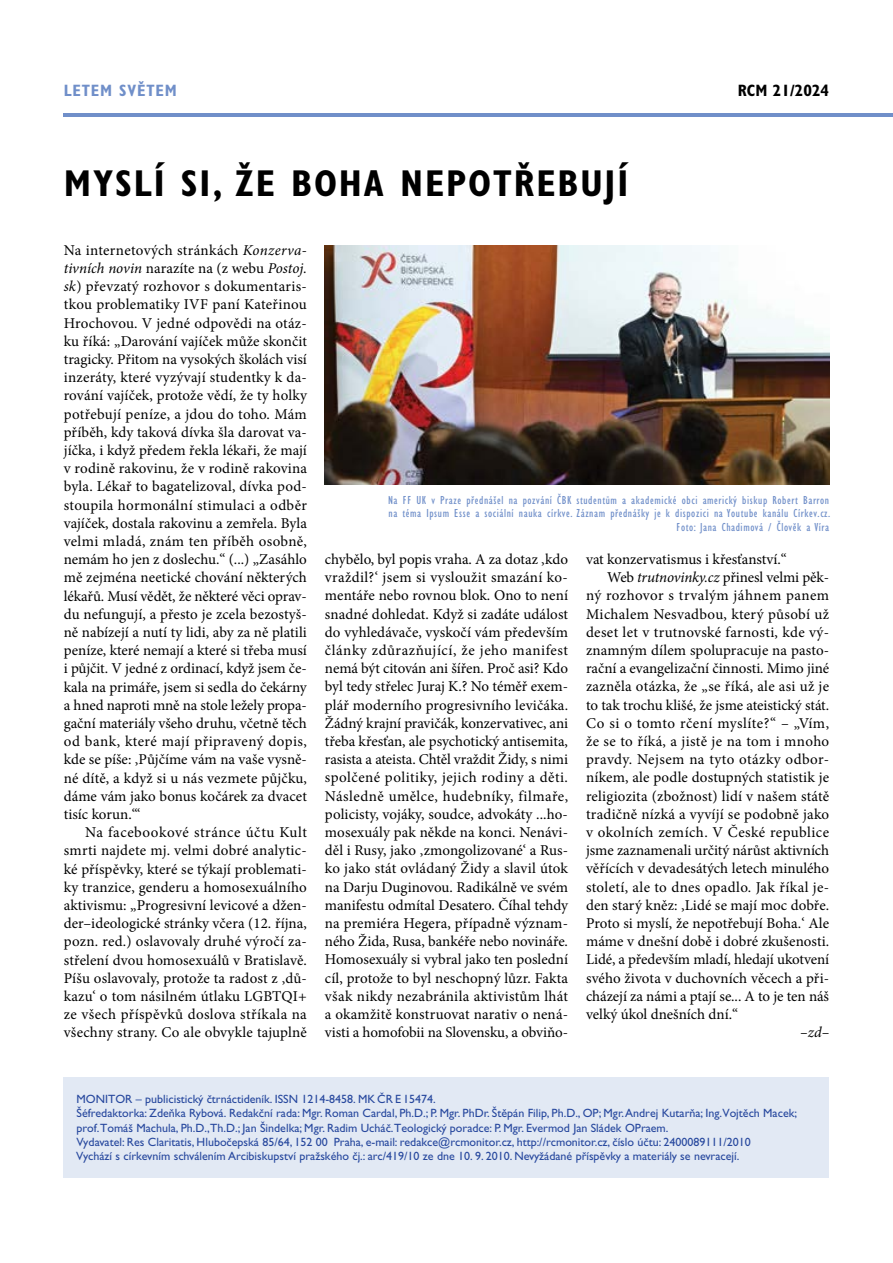
<style>
.page{position:relative;width:893px;height:1263px;background:#fff}
.page>*{position:absolute;margin:0;border:0;box-sizing:border-box;transform-origin:0 0}
.t1{font:700 condensed 37.5px "Gill Sans Std";letter-spacing:.05em;color:#000}
.t2{font:700 condensed 16.5px "Gill Sans Std";color:#708fc9}
.t3{font:700 condensed 16.5px "Gill Sans Std";color:#000}
.t4{font:15px/18.1px "Minion Pro";letter-spacing:.005em;color:#000;text-align:justify}
.t5{font:15px "Minion Pro";letter-spacing:.03em;color:#000}
.t6{font:15px "Minion Pro";letter-spacing:.025em;color:#000}
.t7{font:italic 15px "Minion Pro";color:#000}
.t8{font:12px/14.4px "Gill Sans Std";color:#27489e}
.t9{font:condensed 12px/13.5px "Gill Sans Std";letter-spacing:.05em;color:#708fc9;text-align:right}
.s1{font-style:italic}
</style>
<div class="page">
<hr style="left:64px;top:113px;width:829px;height:4px;background:#708fc9">
<div style="left:64px;top:1077px;width:765px;height:101px;background:#e2e9f4"></div>
<img style="left:325px;top:245px;width:504px;height:240px">
<p class="t2" style="left:64px;top:81px;width:11px">LETEM</p>
<p class="t2" style="left:119px;top:81px;width:38px">SVĚTEM</p>
<p class="t3" style="left:738px;top:81px;width:93px">RCM 21/2024</p>
<h1 class="t1" style="left:64px;top:161px;width:274px">MYSLÍ SI , ŽE BOHA</h1>
<h1 class="t1" style="left:400px;top:161px;width:23px">NEPOT</h1>
<h1 class="t1" style="left:514px;top:161px;width:43px">ŘEBUJ</h1>
<h1 class="t1" style="left:617px;top:161px;width:12px">Í</h1>
<p class="t4" style="left:64px;top:241px;width:245px">Na internetových stránkách <span class="s1">Konzerva&shy;tivních novin</span> narazíte na (z webu <span class="s1">Postoj. sk</span>) převzatý rozhovor s dokumentaris&shy;tkou problematiky IVF paní Kateřinou Hrochovou. V jedné odpovědi na otáz&shy;ku říká: „Darování vajíček může skončit tragicky. Přitom na vysokých školách visí inzeráty, které vyzývají studentky k da&shy;rování vajíček, protože vědí, že ty holky potřebují peníze, a jdou do toho. Mám příběh, kdy taková dívka šla darovat va&shy;jíčka, i když předem řekla lékaři, že mají v rodině rakovinu, že v rodině rakovina byla. Lékař to bagatelizoval, dívka pod&shy;stoupila hormonální stimulaci a odběr vajíček, dostala rakovinu a zemřela. Byla velmi mladá, znám ten příběh osobně, nemám ho jen z doslechu.“ (...) „Zasáhlo mě zejména neetické chování některých lékařů. Musí vědět, že některé věci oprav&shy;du nefungují, a přesto je zcela bezostyš&shy;ně nabízejí a nutí ty lidi, aby za ně platili peníze, které nemají a které si třeba musí i půjčit. V jedné z ordinací, když jsem če&shy;kala na primáře, jsem si sedla do čekárny a hned naproti mně na stole ležely propa&shy;gační materiály všeho druhu, včetně těch od bank, které mají připravený dopis, kde se píše: ‚Půjčíme vám na vaše vysně&shy;né dítě, a když si u nás vezmete půjčku, dáme vám jako bonus kočárek za dvacet tisíc korun.‘“</p>
<p class="t4" style="left:64px;top:823px;width:245px;text-indent:21px">Na facebookové stránce účtu Kult smrti najdete mj. velmi dobré analytic&shy;ké příspěvky, které se týkají problemati&shy;ky tranzice, genderu a homosexuálního aktivismu: „Progresivní levicové a džen&shy;der–ideologické stránky včera (12. října, pozn. red.) oslavovaly druhé výročí za&shy;střelení dvou homosexuálů v Bratislavě.<br>Píšu oslavovaly, protože ta radost z ‚dů&shy;kazu‘ o tom násilném útlaku LGBTQI+ ze všech příspěvků doslova stříkala na všechny strany. Co ale obvykle tajuplně</p>
<p class="t9" style="left:388px;top:493px;width:444px">Na FF UK v Praze přednášel na pozvání ČBK studentům a akademické obci americký biskup Robert Barron na téma Ipsum Esse a sociální nauka církve. Záznam přednášky je k dispozici na Youtube kanálu Církev.cz.<br>Foto: Jana Chadimová / Člověk a Víra</p>
<p class="t4" style="left:325px;top:550px;width:245px">chybělo, byl popis vraha. A za dotaz ‚kdo vraždil?‘ jsem si vysloužit smazání ko&shy;mentáře nebo rovnou blok. Ono to není snadné dohledat. Když si zadáte událost do vyhledávače, vyskočí vám především články zdůrazňující, že jeho manifest nemá být citován ani šířen. Proč asi? Kdo byl tedy střelec Juraj K.? No téměř exem&shy;plář moderního progresivního levičáka.<br>Žádný krajní pravičák, konzervativec, ani třeba křesťan, ale psychotický antisemita, rasista a ateista. Chtěl vraždit Židy, s nimi spolčené politiky, jejich rodiny a děti.<br>Následně umělce, hudebníky, filmaře, policisty, vojáky, soudce, advokáty ...ho&shy;mosexuály pak někde na konci. Nenávi&shy;děl i Rusy, jako ‚zmongolizované‘ a Rus&shy;ko jako stát ovládaný Židy a slavil útok na Darju Duginovou. Radikálně ve svém manifestu odmítal Desatero. Číhal tehdy na premiéra Hegera, případně význam&shy;ného Žida, Rusa, bankéře nebo novináře.<br>Homosexuály si vybral jako ten poslední cíl, protože to byl neschopný lůzr. Fakta však nikdy nezabránila aktivistům lhát a okamžitě konstruovat narativ o nená&shy;visti a homofobii na Slovensku, a obviňo-</p>
<p class="t4" style="left:586px;top:550px;width:202px">vat konzervatismus i křesťanství.“</p>
<p class="t4" style="left:607px;top:568px;width:223px">Web <span class="s1">trutnovinky.cz</span> přinesl velmi pěk-</p>
<p class="t5" style="left:586px;top:585px;width:245px">ný rozhovor s trvalým jáhnem panem</p>
<p class="t4" style="left:586px;top:605px;width:245px">Michalem Nesvadbou, který působí už</p>
<p class="t4" style="left:586px;top:623px;width:245px">deset let v trutnovské farnosti, kde vý-</p>
<p class="t4" style="left:586px;top:641px;width:245px">znamným dílem spolupracuje na pasto-</p>
<p class="t4" style="left:586px;top:659px;width:245px">rační a evangelizační činnosti. Mimo jiné</p>
<p class="t4" style="left:586px;top:677px;width:245px">zazněla otázka, že „se říká, ale asi už je</p>
<p class="t4" style="left:586px;top:696px;width:245px">to tak trochu klišé, že jsme ateistický stát.</p>
<p class="t5" style="left:586px;top:713px;width:245px">Co si o tomto rčení myslíte?“ – „Vím,</p>
<p class="t4" style="left:586px;top:732px;width:245px">že se to říká, a jistě je na tom i mnoho</p>
<p class="t5" style="left:586px;top:749px;width:245px">pravdy. Nejsem na tyto otázky odbor-</p>
<p class="t4" style="left:586px;top:768px;width:245px">níkem, ale podle dostupných statistik je</p>
<p class="t4" style="left:586px;top:787px;width:245px">religiozita (zbožnost) lidí v našem státě</p>
<p class="t4" style="left:586px;top:805px;width:245px">tradičně nízká a vyvíjí se podobně jako</p>
<p class="t5" style="left:586px;top:822px;width:245px">v okolních zemích. V České republice</p>
<p class="t4" style="left:586px;top:841px;width:245px">jsme zaznamenali určitý nárůst aktivních</p>
<p class="t4" style="left:586px;top:859px;width:245px">věřících v devadesátých letech minulého</p>
<p class="t6" style="left:586px;top:877px;width:245px">století, ale to dnes opadlo. Jak říkal je-</p>
<p class="t4" style="left:586px;top:896px;width:245px">den starý kněz: ‚Lidé se mají moc dobře.</p>
<p class="t4" style="left:586px;top:914px;width:245px">Proto si myslí, že nepotřebují Boha.‘ Ale</p>
<p class="t4" style="left:586px;top:932px;width:245px">máme v dnešní době i dobré zkušenosti.</p>
<p class="t4" style="left:586px;top:950px;width:245px">Lidé, a především mladí, hledají ukotvení</p>
<p class="t4" style="left:586px;top:969px;width:245px">svého života v duchovních věcech a při-</p>
<p class="t4" style="left:586px;top:987px;width:245px">cházejí za námi a ptají se... A to je ten náš</p>
<p class="t4" style="left:586px;top:1005px;width:154px">velký úkol dnešních dní.“</p>
<p class="t7" style="left:800px;top:1022px;width:30px">–zd–</p>
<p class="t8" style="left:76px;top:1092px;width:722px">MONITOR – publicistický čtrnáctideník. ISSN 1214-8458. MK ČR E 15474.<br>Šéfredaktorka: Zdeňka Rybová. Redakční rada: Mgr. Roman Cardal, Ph.D.; P. Mgr. PhDr. Štěpán Filip, Ph.D., OP; Mgr. Andrej Kutarňa; Ing.Vojtěch Macek; prof.Tomáš Machula, Ph.D.,Th.D.; Jan Šindelka; Mgr. Radim Ucháč.Teologický poradce: P. Mgr. Evermod Jan Sládek OPraem.<br>Vydavatel: Res Claritatis, Hlubočepská 85/64, 152 00 Praha, e-mail: redakce@rcmonitor.cz, http://rcmonitor.cz, číslo účtu: 2400089111/2010<br>Vychází s církevním schválením Arcibiskupství pražského čj.: arc/419/10 ze dne 10. 9. 2010. Nevyžádané příspěvky a materiály se nevracejí.</p>
</div>
